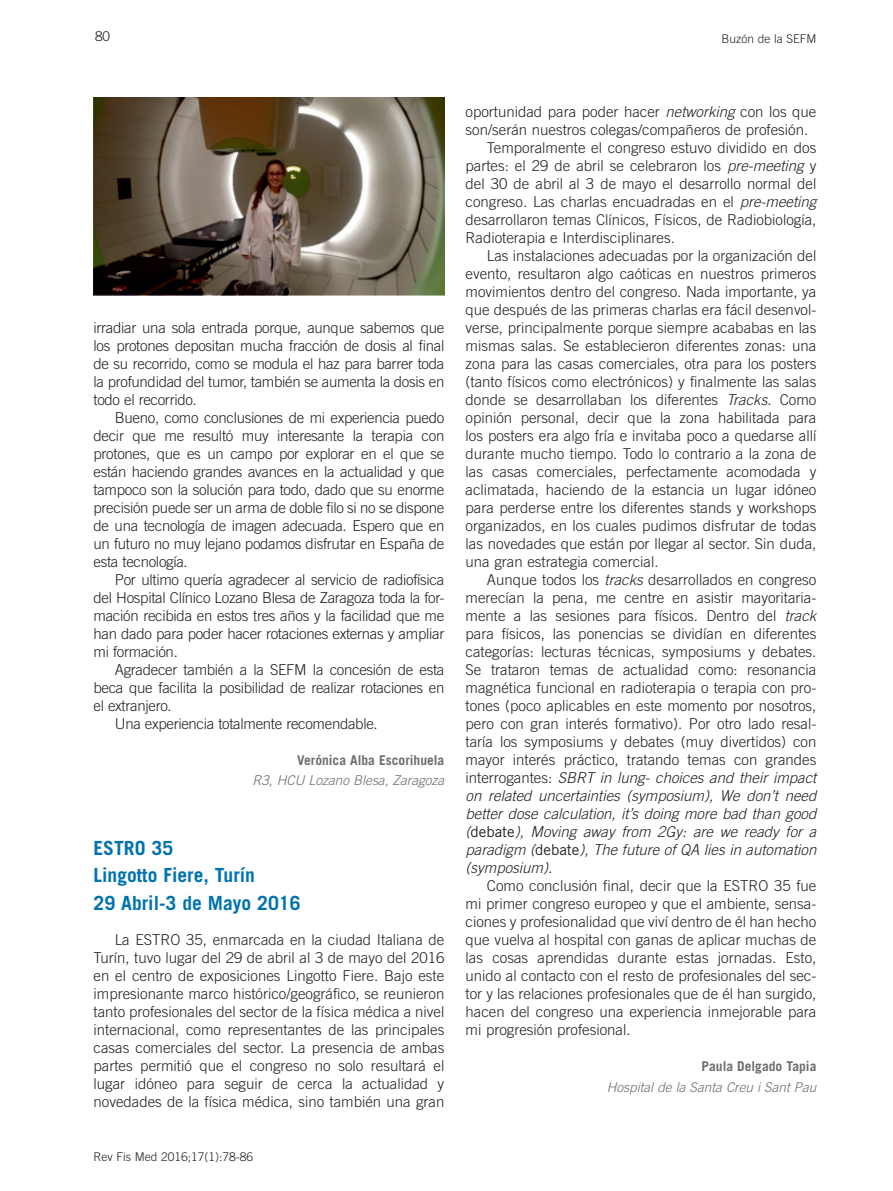
<style>
.page{position:relative;width:893px;height:1191px;background:#fff}
.page>*{position:absolute;margin:0;border:0;box-sizing:border-box;transform-origin:0 0}
.titulos_Buzon___Junt{font:700 19.5px "Trade Gothic";color:#0073ae}
.texto_normal_IG{font:300 15px/18px "Trade Gothic";color:#231f20;text-align:justify}
.texto_normal_IG-2{font:300 15px "Trade Gothic";letter-spacing:-.02em;color:#231f20}
.Cargo_Autor_buzon_IG{font:italic 300 13.5px "Trade Gothic";color:#6c6d70}
.texto_normal_IG-3{font:700 13.5px "Trade Gothic";color:#6c6d70}
.t1{font:300 13.5px "Trade Gothic";color:#231f20}
.texto_normal_IG-4{font:300 12px "Trade Gothic";color:#231f20}
.s1{font-style:italic}
.s2{font-weight:400}
</style>
<div class="page">
<img style="left:94px;top:98px;width:350px;height:197px">
<p class="t1" style="left:95px;top:28px;width:17px">80</p>
<p class="texto_normal_IG-4" style="left:721px;top:31px;width:97px">Buzón de la SEFM</p>
<p class="texto_normal_IG" style="left:94px;top:318px;width:352px">irradiar una sola entrada porque, aunque sabemos que los protones depositan mucha fracción de dosis al final de su recorrido, como se modula el haz para barrer toda la profundidad del tumor, también se aumenta la dosis en todo el recorrido.</p>
<p class="texto_normal_IG" style="left:94px;top:408px;width:352px;text-indent:21px">Bueno, como conclusiones de mi experiencia puedo decir que me resultó muy interesante la terapia con protones, que es un campo por explorar en el que se están haciendo grandes avances en la actualidad y que tampoco son la solución para todo, dado que su enorme precisión puede ser un arma de doble filo si no se dispone de una tecnología de imagen adecuada. Espero que en un futuro no muy lejano podamos disfrutar en España de esta tecnología.</p>
<p class="texto_normal_IG" style="left:94px;top:570px;width:352px;text-indent:21px">Por ultimo quería agradecer al servicio de radiofísica del Hospital Clínico Lozano Blesa de Zaragoza toda la for&shy;mación recibida en estos tres años y la facilidad que me han dado para poder hacer rotaciones externas y ampliar mi formación.</p>
<p class="texto_normal_IG" style="left:94px;top:660px;width:352px;text-indent:21px">Agradecer también a la SEFM la concesión de esta beca que facilita la posibilidad de realizar rotaciones en el extranjero.</p>
<p class="texto_normal_IG-2" style="left:115px;top:714px;width:264px">Una experiencia totalmente recomendable.</p>
<p class="texto_normal_IG-3" style="left:297px;top:752px;width:149px">Verónica Alba Escorihuela</p>
<p class="Cargo_Autor_buzon_IG" style="left:252px;top:772px;width:194px">R3, HCU Lozano Blesa, Zaragoza</p>
<p class="titulos_Buzon___Junt" style="left:94px;top:836px;width:81px">ESTRO 35</p>
<p class="titulos_Buzon___Junt" style="left:94px;top:863px;width:163px">Lingotto Fiere, Turín</p>
<p class="titulos_Buzon___Junt" style="left:94px;top:891px;width:209px">29 Abril-3 de Mayo 2016</p>
<p class="texto_normal_IG" style="left:94px;top:930px;width:352px;text-indent:21px">La ESTRO 35, enmarcada en la ciudad Italiana de Turín, tuvo lugar del 29 de abril al 3 de mayo del 2016 en el centro de exposiciones Lingotto Fiere. Bajo este impresionante marco histórico/geográfico, se reunieron tanto profesionales del sector de la física médica a nivel internacional, como representantes de las principales casas comerciales del sector. La presencia de ambas partes permitió que el congreso no solo resultará el lugar idóneo para seguir de cerca la actualidad y novedades de la física médica, sino también una gran</p>
<p class="texto_normal_IG-4" style="left:94px;top:1149px;width:161px">Rev Fis Med 2016;17(1):78-86</p>
<p class="texto_normal_IG" style="left:466px;top:102px;width:352px">oportunidad para poder hacer <span class="s1">networking</span> con los que son/serán nuestros colegas/compañeros de profesión.</p>
<p class="texto_normal_IG" style="left:466px;top:138px;width:352px;text-indent:21px">Temporalmente el congreso estuvo dividido en dos partes: el 29 de abril se celebraron los <span class="s1">pre-meeting</span> y del 30 de abril al 3 de mayo el desarrollo normal del congreso. Las charlas encuadradas en el <span class="s1">pre-meeting </span>desarrollaron temas Clínicos, Físicos, de Radiobiología, Radioterapia e Interdisciplinares.</p>
<p class="texto_normal_IG" style="left:466px;top:246px;width:352px;text-indent:21px">Las instalaciones adecuadas por la organización del evento, resultaron algo caóticas en nuestros primeros movimientos dentro del congreso. Nada importante, ya que después de las primeras charlas era fácil desenvol&shy;verse, principalmente porque siempre acababas en las mismas salas. Se establecieron diferentes zonas: una zona para las casas comerciales, otra para los posters (tanto físicos como electrónicos) y finalmente las salas donde se desarrollaban los diferentes <span class="s1">Tracks</span>. Como opinión personal, decir que la zona habilitada para los posters era algo fría e invitaba poco a quedarse allí durante mucho tiempo. Todo lo contrario a la zona de las casas comerciales, perfectamente acomodada y aclimatada, haciendo de la estancia un lugar idóneo para perderse entre los diferentes stands y workshops organizados, en los cuales pudimos disfrutar de todas las novedades que están por llegar al sector. Sin duda, una gran estrategia comercial.</p>
<p class="texto_normal_IG" style="left:466px;top:570px;width:352px;text-indent:21px">Aunque todos los <span class="s1">tracks</span> desarrollados en congreso merecían la pena, me centre en asistir mayoritaria&shy;mente a las sesiones para físicos. Dentro del <span class="s1">track </span>para físicos, las ponencias se dividían en diferentes categorías: lecturas técnicas, symposiums y debates.<br>Se trataron temas de actualidad como: resonancia magnética funcional en radioterapia o terapia con pro&shy;tones (poco aplicables en este momento por nosotros, pero con gran interés formativo). Por otro lado resal&shy;taría los symposiums y debates (muy divertidos) con mayor interés práctico, tratando temas con grandes interrogantes: <span class="s1">SBRT in lung- choices and their impact on related uncertainties (symposium), We don’t need better dose calculation, it’s doing more bad than good (</span><span class="s2">debate</span><span class="s1">), Moving away from 2Gy: are we ready for a paradigm (</span><span class="s2">debate</span><span class="s1">), The future of QA lies in automation (symposium).</span></p>
<p class="texto_normal_IG" style="left:466px;top:876px;width:352px;text-indent:21px">Como conclusión final, decir que la ESTRO 35 fue mi primer congreso europeo y que el ambiente, sensa&shy;ciones y profesionalidad que viví dentro de él han hecho que vuelva al hospital con ganas de aplicar muchas de las cosas aprendidas durante estas jornadas. Esto, unido al contacto con el resto de profesionales del sec&shy;tor y las relaciones profesionales que de él han surgido, hacen del congreso una experiencia inmejorable para mi progresión profesional.</p>
<p class="texto_normal_IG-3" style="left:702px;top:1058px;width:116px">Paula Delgado Tapia</p>
<p class="Cargo_Autor_buzon_IG" style="left:607px;top:1078px;width:211px">Hospital de la Santa Creu i Sant Pau</p>
</div>
